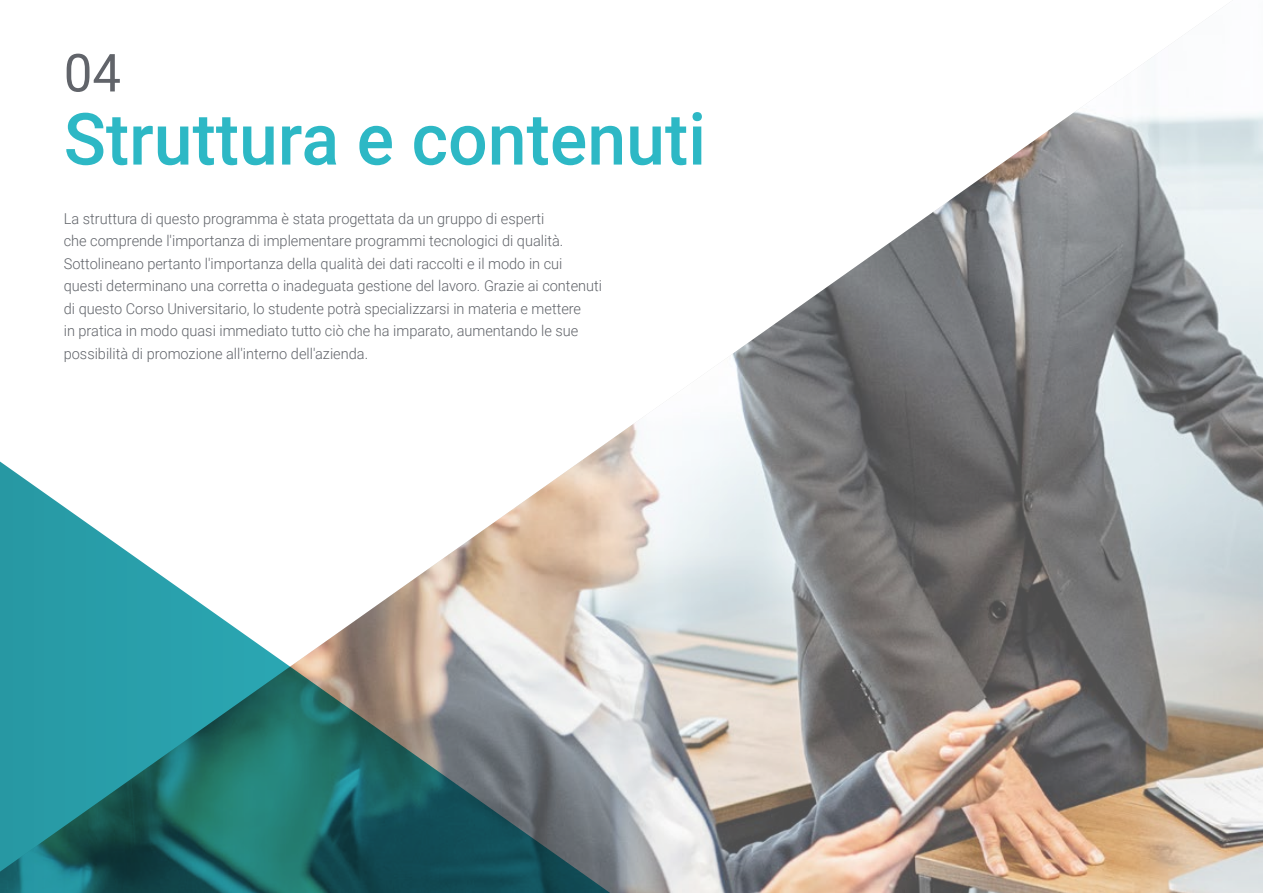
<style>
.page{position:relative;width:1263px;height:893px;background:#fff}
.page>*{position:absolute;margin:0;border:0;box-sizing:border-box;transform-origin:0 0}
.t1{font:500 72px "Roboto";color:#2db8c5}
.t2{font:52.5px "Roboto";color:#61646a}
.t3{font:300 15px/22.5px "Roboto";color:#61646a}
</style>
<div class="page">
<img style="left:602px;top:19px;width:661px;height:874px">
<svg style="left:0;top:446px;width:640px;height:447px"></svg>
<h2 class="t2" style="left:64px;top:36px;width:59px">04</h2>
<h1 class="t1" style="left:64px;top:89px;width:644px">Struttura e contenuti</h1>
<p class="t3" style="left:64px;top:207px;width:540px">La struttura di questo programma è stata progettata da un gruppo di esperti<br>che comprende l'importanza di implementare programmi tecnologici di qualità.<br>Sottolineano pertanto l'importanza della qualità dei dati raccolti e il modo in cui questi determinano una corretta o inadeguata gestione del lavoro. Grazie ai contenuti di questo Corso Universitario, lo studente potrà specializzarsi in materia e mettere<br>in pratica in modo quasi immediato tutto ciò che ha imparato, aumentando le sue possibilità di promozione all'interno dell'azienda.</p>
</div>
